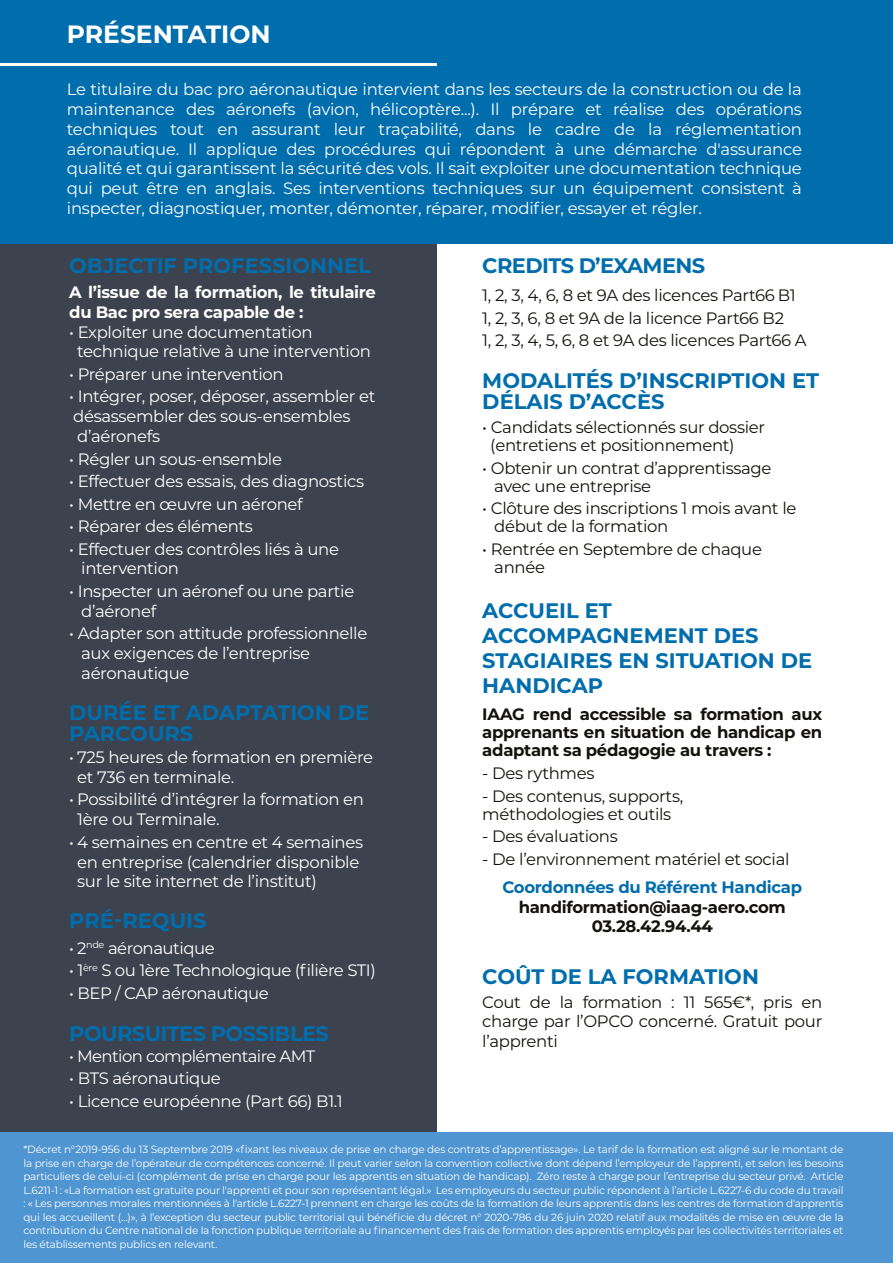
<style>
.page{position:relative;width:893px;height:1263px;background:#fff}
.page>*{position:absolute;margin:0;border:0;box-sizing:border-box;transform-origin:0 0}
.t1{font:700 25.05px "Montserrat";color:#fff}
.t2{font:700 21px/25.2px "Montserrat";color:#006dad}
.t3{font:700 21px "Montserrat";letter-spacing:-.03em;color:#006dad}
.t4{font:16.5px/19.8px "Montserrat";letter-spacing:-.02em;color:#fff}
.t5{font:16.5px/18px "Montserrat";letter-spacing:-.02em;color:#13120e}
.t6{font:700 16.5px/18px "Montserrat";letter-spacing:-.02em;color:#13120e;text-align:justify}
.t7{font:700 16.5px/19.8px "Montserrat";letter-spacing:-.02em;color:#fff}
.t8{font:700 16.5px "Montserrat";letter-spacing:-.02em;color:#006dad}
.t9{font:16.5px "Montserrat";letter-spacing:-.04em;color:#fff}
.t10{font:10.5px/13.5px "Montserrat";letter-spacing:-.02em;color:#fff;text-align:justify}
</style>
<div class="page">
<div style="left:0;top:0;width:437px;height:1263px;background:#3c434e"></div>
<div style="left:0;top:0;width:893px;height:243px;background:#006dad"></div>
<div style="left:0;top:1133px;width:893px;height:130px;background:#4f95d1"></div>
<hr style="left:0;top:64px;width:437px;height:2px;background:#fff">
<h1 class="t1" style="left:67px;top:16px;width:205px">PRÉSENTATION</h1>
<p class="t4" style="left:67px;top:79px;width:737px;text-align:justify">Le titulaire du bac pro aéronautique intervient dans les secteurs de la construction ou de la maintenance des aéronefs (avion, hélicoptère...). Il prépare et réalise des opérations techniques tout en assurant leur traçabilité, dans le cadre de la réglementation aéronautique. Il applique des procédures qui répondent à une démarche d'assurance qualité et qui garantissent la sécurité des vols. Il sait exploiter une documentation technique qui peut être en anglais. Ses interventions techniques sur un équipement consistent à inspecter, diagnostiquer, monter, démonter, réparer, modifier, essayer et régler.</p>
<p class="t2" style="left:69px;top:251px;width:303px">OBJECTIF PROFESSIONNEL</p>
<p class="t7" style="left:69px;top:281px;width:308px">A l’issue de la formation, le titulaire du Bac pro sera capable de :</p>
<p class="t4" style="left:77px;top:321px;width:295px;text-indent:-8px">• Exploiter une documentation technique relative à une intervention</p>
<p class="t4" style="left:69px;top:364px;width:216px">• Préparer une intervention</p>
<p class="t4" style="left:69px;top:386px;width:308px">• Intégrer, poser, déposer, assembler et désassembler des sous-ensembles d’aéronefs</p>
<p class="t4" style="left:69px;top:448px;width:214px">• Régler un sous-ensemble</p>
<p class="t4" style="left:69px;top:471px;width:296px">• Effectuer des essais, des diagnostics</p>
<p class="t4" style="left:69px;top:493px;width:235px">• Mettre en œuvre un aéronef</p>
<p class="t4" style="left:69px;top:516px;width:185px">• Réparer des éléments</p>
<p class="t4" style="left:81px;top:538px;width:259px;text-indent:-12px">• Effectuer des contrôles liés à une intervention</p>
<p class="t4" style="left:81px;top:581px;width:275px;text-indent:-12px">• Inspecter un aéronef ou une partie d’aéronef</p>
<p class="t4" style="left:81px;top:623px;width:288px;text-indent:-12px">• Adapter son attitude professionnelle aux exigences de l’entreprise aéronautique</p>
<p class="t2" style="left:69px;top:700px;width:302px;line-height:21px">DURÉE ET ADAPTATION DE<br>PARCOURS</p>
<p class="t4" style="left:77px;top:747px;width:297px;text-indent:-8px">• 725 heures de formation en première et 736 en terminale.</p>
<p class="t4" style="left:77px;top:789px;width:288px;text-indent:-8px">• Possibilité d’intégrer la formation en<br>1ère ou Terminale.</p>
<p class="t4" style="left:77px;top:831px;width:287px;text-indent:-8px">• 4 semaines en centre et 4 semaines en entreprise (calendrier disponible sur le site internet de l’institut)</p>
<p class="t2" style="left:69px;top:907px;width:139px">PRÉ-REQUIS</p>
<p class="t4" style="left:69px;top:937px;width:147px">• 2<sup>nde</sup> aéronautique</p>
<p class="t4" style="left:69px;top:960px;width:308px">• 1<sup>ère</sup> S ou 1ère Technologique (filière STI)</p>
<p class="t4" style="left:69px;top:982px;width:201px">• BEP / CAP aéronautique</p>
<p class="t3" style="left:69px;top:1018px;width:261px">POURSUITES POSSIBLES</p>
<p class="t9" style="left:69px;top:1044px;width:248px">• Mention complémentaire AMT</p>
<p class="t4" style="left:69px;top:1068px;width:153px">• BTS aéronautique</p>
<p class="t4" style="left:69px;top:1090px;width:275px">• Licence européenne (Part 66) B1.1</p>
<p class="t3" style="left:482px;top:250px;width:224px">CREDITS D’EXAMENS</p>
<p class="t5" style="left:482px;top:283px;width:326px;line-height:22.5px">1, 2, 3, 4, 6, 8 et 9A des licences Part66 B1<br>1, 2, 3, 6, 8 et 9A de la licence Part66 B2<br>1, 2, 3, 4, 5, 6, 8 et 9A des licences Part66 A</p>
<p class="t2" style="left:482px;top:369px;width:338px;line-height:21px">MODALITÉS D’INSCRIPTION ET<br>DÉLAIS D’ACCÈS</p>
<p class="t5" style="left:490px;top:418px;width:276px;text-indent:-8px">• Candidats sélectionnés sur dossier (entretiens et positionnement)</p>
<p class="t5" style="left:494px;top:458px;width:279px;text-indent:-12px">• Obtenir un contrat d’apprentissage avec une entreprise</p>
<p class="t5" style="left:494px;top:499px;width:304px;text-indent:-12px">• Clôture des inscriptions 1 mois avant le début de la formation</p>
<p class="t5" style="left:494px;top:539px;width:269px;text-indent:-12px">• Rentrée en Septembre de chaque année</p>
<p class="t2" style="left:482px;top:597px;width:331px">ACCUEIL ET<br>ACCOMPAGNEMENT DES<br>STAGIAIRES EN SITUATION DE<br>HANDICAP</p>
<p class="t6" style="left:482px;top:705px;width:341px">IAAG rend accessible sa formation aux apprenants en situation de handicap en adaptant sa pédagogie au travers :</p>
<p class="t5" style="left:482px;top:763px;width:114px">- Des rythmes</p>
<p class="t5" style="left:482px;top:786px;width:202px">- Des contenus, supports, méthodologies et outils</p>
<p class="t5" style="left:482px;top:826px;width:137px">- Des évaluations</p>
<p class="t5" style="left:482px;top:849px;width:309px">- De l’environnement matériel et social</p>
<p class="t8" style="left:502px;top:875px;width:301px">Coordonnées du Référent Handicap</p>
<p class="t6" style="left:519px;top:896px;width:269px;line-height:19.5px;text-align:center">handiformation@iaag-aero.com<br>03.28.42.94.44</p>
<p class="t2" style="left:482px;top:962px;width:278px">COÛT DE LA FORMATION</p>
<p class="t5" style="left:482px;top:991px;width:341px;line-height:19.5px;text-align:justify">Cout de la formation : 11 565€*, pris en charge par l’OPCO concerné. Gratuit pour l’apprenti</p>
<p class="t10" style="left:23px;top:1142px;width:822px">*Décret n°2019-956 du 13 Septembre 2019 «fixant les niveaux de prise en charge des contrats d’apprentissage». Le tarif de la formation est aligné sur le montant de la prise en charge de l’opérateur de compétences concerné. Il peut varier selon la convention collective dont dépend l’employeur de l’apprenti, et selon les besoins particuliers de celui-ci (complément de prise en charge pour les apprentis en situation de handicap). Zéro reste à charge pour l’entreprise du secteur privé. Article L.6211-1 : «La formation est gratuite pour l'apprenti et pour son représentant légal.» Les employeurs du secteur public répondent à l’article L.6227-6 du code du travail : « Les personnes morales mentionnées à l'article L.6227-1 prennent en charge les coûts de la formation de leurs apprentis dans les centres de formation d'apprentis qui les accueillent (…)», à l’exception du secteur public territorial qui bénéficie du décret n° 2020-786 du 26 juin 2020 relatif aux modalités de mise en œuvre de la contribution du Centre national de la fonction publique territoriale au financement des frais de formation des apprentis employés par les collectivités territoriales et les établissements publics en relevant.</p>
</div>
